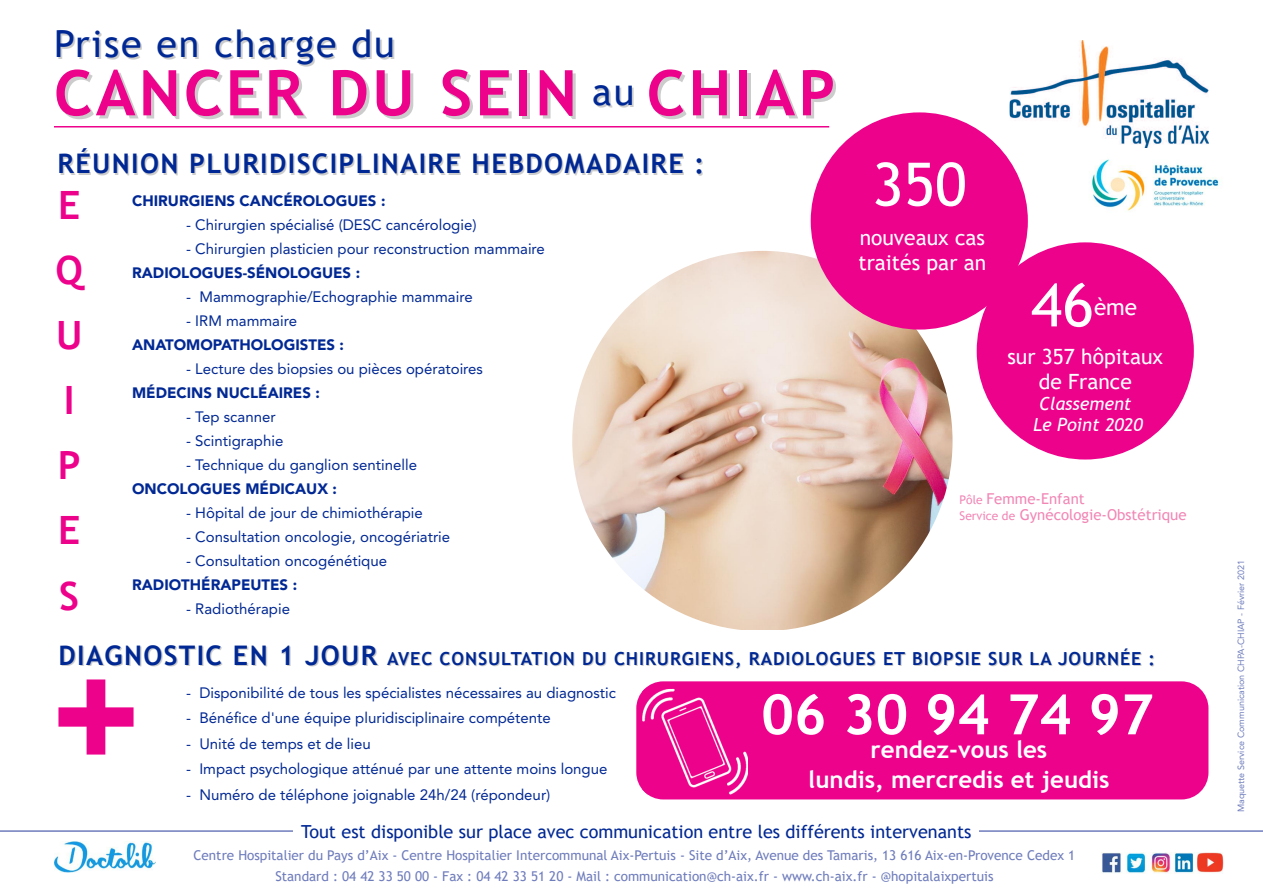
<style>
.page{position:relative;width:1263px;height:893px;background:#fff}
.page>*{position:absolute;margin:0;border:0;box-sizing:border-box;transform-origin:0 0}
.t1{font:700 150px "Arial";color:#ed028c}
.t2{font:700 63px "Trebuchet MS";letter-spacing:.05em;color:#ed028c}
.t3{font:60px "Trebuchet MS";color:#fff}
.t4{font:700 55.5px "Trebuchet MS";color:#fff}
.t5{font:700 39px/65.1px "Trebuchet MS";color:#ed028c}
.t6{font:37.5px "Trebuchet MS";letter-spacing:.05em;color:#002894}
.t7{font:700 27px "Trebuchet MS";letter-spacing:.05em;color:#002894}
.t8{font:700 24px/30px "Trebuchet MS";color:#fff;text-align:center}
.t9{font:22.5px "Trebuchet MS";color:#fff}
.t10{font:21px/25.2px "Trebuchet MS";color:#fff;text-align:center}
.t11{font:700 18px "Trebuchet MS";letter-spacing:.05em;color:#002894}
.t12{font:18px "Trebuchet MS";color:#002894}
.t13{font:italic 18px/21px "Trebuchet MS";color:#fff;text-align:center}
.t14{font:15px "Avenir LT Std";color:#002894}
.t15{font:900 15px "Avenir LT Std";color:#002894}
.t16{font:15px/16.5px "Trebuchet MS";color:#f287b6}
.t17{font:13.5px/21px "Trebuchet MS";color:#6f7dbc;text-align:center}
.t18{font:9px "Avenir LT Std";color:#6f7dbc}
.s1{font-size:12px}
.s2{font-size:27px}
</style>
<div class="page">
<img style="left:572px;top:251px;width:380px;height:379px;border-radius:50%">
<div style="left:636px;top:681px;width:572px;height:118px;background:#ed028c;border-radius:27px"></div>
<img style="left:1092px;top:159px;width:128px;height:52px">
<img style="left:1009px;top:40px;width:200px;height:108px">
<img style="left:642px;top:689px;width:106px;height:106px">
<div style="left:811px;top:112px;width:217px;height:218px;background:#ed028c;border-radius:50%"></div>
<div style="left:977px;top:242px;width:217px;height:217px;background:#ed028c;border-radius:50%"></div>
<hr style="left:0;top:830px;width:1263px;height:2px;background:#6f7dbc">
<div style="left:293px;top:819px;width:686px;height:28px;background:#fff"></div>
<img style="left:1101px;top:852px;width:123px;height:21px">
<img style="left:54px;top:841px;width:101px;height:32px">
<hr style="left:54px;top:126px;width:775px;height:2px;background:#ed028c">
<h3 class="t6" style="left:54px;top:22px;width:342px">Prise en charge du</h3>
<h2 class="t2" style="left:54px;top:56px;width:783px">CANCER DU SEIN CHIAP</h2>
<h3 class="t6" style="left:592px;top:70px;width:44px">au</h3>
<h3 class="t7" style="left:58px;top:148px;width:648px">RÉUNION PLURIDISCIPLINAIRE HEBDOMADAIRE :</h3>
<h3 class="t5" style="left:55px;top:172px;width:29px">E<br>Q<br>U<br>I<br>P<br>E<br>S</h3>
<p class="t15" style="left:132px;top:194px;width:255px">CHIRURGIENS CANCÉROLOGUES :</p>
<p class="t14" style="left:186px;top:218px;width:292px">- Chirurgien spécialisé (DESC cancérologie)</p>
<p class="t14" style="left:186px;top:242px;width:360px">- Chirurgien plasticien pour reconstruction mammaire</p>
<p class="t15" style="left:132px;top:266px;width:229px">RADIOLOGUES-SÉNOLOGUES :</p>
<p class="t14" style="left:186px;top:290px;width:288px">- Mammographie/Echographie mammaire</p>
<p class="t14" style="left:186px;top:314px;width:112px">- IRM mammaire</p>
<p class="t15" style="left:132px;top:338px;width:213px">ANATOMOPATHOLOGISTES :</p>
<p class="t14" style="left:186px;top:362px;width:298px">- Lecture des biopsies ou pièces opératoires</p>
<p class="t15" style="left:132px;top:386px;width:189px">MÉDECINS NUCLÉAIRES :</p>
<p class="t14" style="left:186px;top:410px;width:91px">- Tep scanner</p>
<p class="t14" style="left:186px;top:434px;width:99px">- Scintigraphie</p>
<p class="t14" style="left:186px;top:458px;width:232px">- Technique du ganglion sentinelle</p>
<p class="t15" style="left:132px;top:482px;width:206px">ONCOLOGUES MÉDICAUX :</p>
<p class="t14" style="left:186px;top:506px;width:238px">- Hôpital de jour de chimiothérapie</p>
<p class="t14" style="left:186px;top:530px;width:266px">- Consultation oncologie, oncogériatrie</p>
<p class="t14" style="left:186px;top:554px;width:202px">- Consultation oncogénétique</p>
<p class="t15" style="left:132px;top:578px;width:166px">RADIOTHÉRAPEUTES :</p>
<p class="t14" style="left:186px;top:602px;width:105px">- Radiothérapie</p>
<h3 class="t3" style="left:872px;top:150px;width:96px">350</h3>
<h3 class="t10" style="left:858px;top:225px;width:129px;text-align:left">nouveaux cas traités par an</h3>
<h3 class="t3" style="left:1031px;top:270px;width:64px">46</h3>
<h3 class="t9" style="left:1094px;top:294px;width:45px">ème</h3>
<h3 class="t10" style="left:1007px;top:344px;width:157px">sur 357 hôpitaux de France</h3>
<p class="t13" style="left:1033px;top:393px;width:111px">Classement<br>Le Point 2020</p>
<p class="t16" style="left:959px;top:490px;width:228px"><span class="s1">Pôle</span> Femme-Enfant<br><span class="s1">Service de</span> Gynécologie-Obstétrique</p>
<p class="t11" style="left:58px;top:648px;width:1098px"><span class="s2">DIAGNOSTIC EN 1 JOUR</span> AVEC CONSULTATION DU CHIRURGIENS, RADIOLOGUES ET BIOPSIE SUR LA JOURNÉE :</p>
<h1 class="t1" style="left:52px;top:634px;width:89px">+</h1>
<p class="t14" style="left:186px;top:686px;width:431px">- Disponibilité de tous les spécialistes nécessaires au diagnostic</p>
<p class="t14" style="left:186px;top:712px;width:366px">- Bénéfice d'une équipe pluridisciplinaire compétente</p>
<p class="t14" style="left:186px;top:737px;width:186px">- Unité de temps et de lieu</p>
<p class="t14" style="left:186px;top:763px;width:423px">- Impact psychologique atténué par une attente moins longue</p>
<p class="t14" style="left:186px;top:788px;width:366px">- Numéro de téléphone joignable 24h/24 (répondeur)</p>
<h3 class="t4" style="left:761px;top:682px;width:394px">06 30 94 74 97</h3>
<h3 class="t8" style="left:808px;top:735px;width:303px">RENDEZ-VOUS LES<br>LUNDIS, MERCREDIS ET JEUDIS</h3>
<p class="t12" style="left:301px;top:821px;width:672px">Tout est disponible sur place avec communication entre les différents intervenants</p>
<p class="t17" style="left:193px;top:845px;width:883px">Centre Hospitalier du Pays d’Aix - Centre Hospitalier Intercommunal Aix-Pertuis - Site d’Aix, Avenue des Tamaris, 13 616 Aix-en-Provence Cedex 1<br>Standard : 04 42 33 50 00 - Fax : 04 42 33 51 20 - Mail : communication@ch-aix.fr - www.ch-aix.fr - @hopitalaixpertuis</p>
<p class="t18" style="left:1237px;top:812px;width:254px;rotate:-90deg">Maquette Service Communication CHPA-CHIAP - Février 2021</p>
</div>
